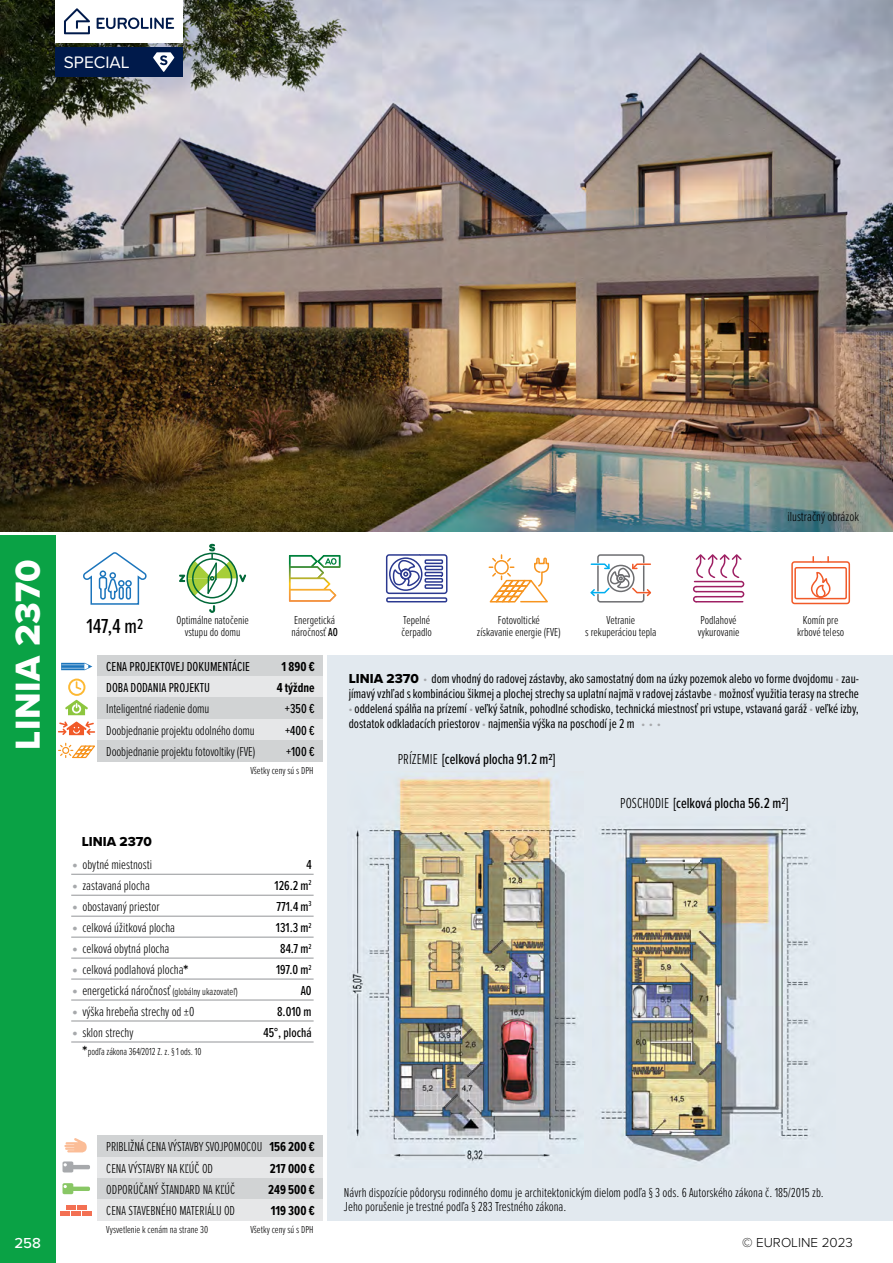
<style>
.page{position:relative;width:893px;height:1263px;background:#fff}
.page>*{position:absolute;margin:0;border:0;box-sizing:border-box;transform-origin:0 0}
.t1{font:300 45px "Proxima Nova Ex Cn";color:#a7a9ac}
.t2{font:36px "Proxima Nova Extrabld";letter-spacing:.01em;color:#fff}
.t3{font:500 21px "Proxima Nova Ex Cn";color:#000}
.t4{font:17.25px "Proxima Nova";color:#fff}
.t5{font:500 15px "Proxima Nova Ex Cn";color:#000}
.t6{font:500 15px "Proxima Nova";color:#fff}
.t7{font:300 13.5px/21px "Proxima Nova Ex Cn";color:#000}
.t8{font:13.5px/15px "Proxima Nova Ex Cn";color:#000;text-align:justify}
.t9{font:500 13.5px/21px "Proxima Nova Ex Cn";color:#000;text-align:right}
.t10{font:700 13.5px/21.3px "Proxima Nova Ex Cn";color:#000;text-align:justify}
.t11{font:300 13.5px "Proxima Nova";color:#000}
.t12{font:13.5px "Proxima Nova Extrabld";color:#000}
.t13{font:300 12px/12px "Proxima Nova Ex Cn";color:#000;text-align:center}
.t14{font:300 10.5px "Proxima Nova Ex Cn";color:#000}
.s1{font-weight:500}
.s2{font-weight:700;font-size:15px}
.s3{font-size:10.5px}
.s4{font-family:"Proxima Nova Extrabld"}
.s5{font-weight:900;color:#a7a9ac}
.s6{font-weight:300}
</style>
<div class="page">
<div style="left:327px;top:655px;width:566px;height:565px;background:#e2e9ef"></div>
<img style="left:352px;top:774px;width:226px;height:388px">
<img style="left:599px;top:826px;width:210px;height:336px">
<svg style="left:61px;top:663px;width:31px;height:7px"></svg>
<svg style="left:65px;top:678px;width:23px;height:37px"></svg>
<svg style="left:58px;top:721px;width:37px;height:14px"></svg>
<img style="left:0;top:0;width:892px;height:531px">
<div style="left:0;top:536px;width:55px;height:727px;background:#0aa245"></div>
<div style="left:55px;top:0;width:128px;height:43px;background:#fff"></div>
<svg style="left:64px;top:8px;width:26px;height:26px"></svg>
<svg style="left:97px;top:18px;width:77px;height:11px"></svg>
<div style="left:98px;top:655px;width:225px;height:21px;background:#d1d3d4"></div>
<div style="left:98px;top:676px;width:225px;height:21px;background:#e6e7e8"></div>
<div style="left:98px;top:719px;width:225px;height:21px;background:#e6e7e8"></div>
<div style="left:98px;top:740px;width:225px;height:21px;background:#d1d3d4"></div>
<div style="left:98px;top:697px;width:225px;height:22px;background:#d1d3d4"></div>
<hr style="left:892px;top:0;width:1px;height:531px;background:#e6e7e8">
<hr style="left:892px;top:816px;width:1px;height:447px;background:#e6e7e8">
<hr style="left:892px;top:536px;width:1px;height:276px;background:#e6e7e8">
<svg style="left:83px;top:552px;width:64px;height:53px"></svg>
<svg style="left:289px;top:555px;width:51px;height:47px"></svg>
<svg style="left:385px;top:554px;width:63px;height:49px"></svg>
<svg style="left:693px;top:554px;width:52px;height:49px"></svg>
<svg style="left:590px;top:554px;width:62px;height:49px"></svg>
<svg style="left:791px;top:557px;width:60px;height:48px"></svg>
<div style="left:192px;top:558px;width:40px;height:40px;border:2px solid #006838;border-radius:50%"></div>
<svg style="left:209px;top:605px;width:6px;height:8px"></svg>
<svg style="left:179px;top:544px;width:67px;height:52px"></svg>
<svg style="left:488px;top:555px;width:62px;height:48px"></svg>
<svg style="left:59px;top:743px;width:36px;height:15px"></svg>
<div style="left:55px;top:47px;width:128px;height:30px;background:#001a4b"></div>
<svg style="left:153px;top:52px;width:21px;height:20px"></svg>
<svg style="left:64px;top:1138px;width:23px;height:14px"></svg>
<svg style="left:63px;top:1183px;width:27px;height:11px"></svg>
<div style="left:66px;top:1205px;width:10px;height:5px;background:#f37053"></div>
<div style="left:77px;top:1205px;width:10px;height:5px;background:#f37053"></div>
<div style="left:60px;top:1211px;width:10px;height:5px;background:#f37053"></div>
<div style="left:71px;top:1211px;width:10px;height:5px;background:#f37053"></div>
<div style="left:82px;top:1211px;width:10px;height:5px;background:#f37053"></div>
<svg style="left:63px;top:1161px;width:27px;height:11px"></svg>
<div style="left:98px;top:1157px;width:225px;height:21px;background:#e6e7e8"></div>
<div style="left:98px;top:1135px;width:225px;height:22px;background:#d1d3d4"></div>
<div style="left:98px;top:1178px;width:225px;height:21px;background:#d1d3d4"></div>
<div style="left:98px;top:1199px;width:225px;height:21px;background:#e6e7e8"></div>
<hr style="left:71px;top:874px;width:243px;height:1px;background:#939598">
<hr style="left:71px;top:895px;width:243px;height:1px;background:#939598">
<hr style="left:71px;top:916px;width:243px;height:1px;background:#939598">
<hr style="left:71px;top:937px;width:243px;height:1px;background:#939598">
<hr style="left:71px;top:958px;width:243px;height:1px;background:#939598">
<hr style="left:71px;top:979px;width:243px;height:1px;background:#939598">
<hr style="left:71px;top:1000px;width:243px;height:1px;background:#939598">
<hr style="left:71px;top:1020px;width:243px;height:1px;background:#939598">
<hr style="left:71px;top:1041px;width:243px;height:1px;background:#939598">
<p class="t4" style="left:64px;top:49px;width:67px">SPECIAL</p>
<h2 class="t2" style="left:1px;top:750px;width:192px;rotate:-90deg">LINIA 2370</h2>
<p class="t7" style="left:787px;top:505px;width:73px">ilustračný obrázok</p>
<h3 class="t3" style="left:86px;top:611px;width:58px">147,4 m<sup>2</sup></h3>
<p class="t13" style="left:177px;top:613px;width:74px">Optimálne natočenie vstupu do domu</p>
<p class="t13" style="left:291px;top:613px;width:48px;text-align:left">Energetická náročnosť <span class="s1">A0</span></p>
<p class="t13" style="left:401px;top:613px;width:32px;text-align:left">Tepelné čerpadlo</p>
<p class="t13" style="left:698px;top:613px;width:43px;text-align:left">Podlahové vykurovanie</p>
<p class="t13" style="left:477px;top:613px;width:85px">Fotovoltické<br>získavanie energie (FVE)</p>
<p class="t13" style="left:585px;top:613px;width:73px">Vetranie<br>s rekuperáciou tepla</p>
<p class="t13" style="left:797px;top:613px;width:49px">Komín pre krbové teleso</p>
<p class="t8" style="left:106px;top:655px;width:145px;line-height:21.3px">CENA PROJEKTOVEJ DOKUMENTÁCIE<br>DOBA DODANIA PROJEKTU</p>
<p class="t7" style="left:106px;top:697px;width:150px">Inteligentné riadenie domu<br>Doobjednanie projektu odolného domu</p>
<p class="t10" style="left:281px;top:655px;width:35px">1 890 €</p>
<p class="t10" style="left:277px;top:677px;width:39px">4 týždne</p>
<p class="t9" style="left:285px;top:698px;width:31px;text-align:left">+350 € +400 €</p>
<p class="t7" style="left:106px;top:740px;width:150px">Doobjednanie projektu fotovoltiky (FVE)</p>
<p class="t9" style="left:286px;top:740px;width:30px">+100 €</p>
<p class="t14" style="left:251px;top:763px;width:65px">Všetky ceny sú s DPH</p>
<p class="t12" style="left:82px;top:832px;width:72px">LINIA 2370</p>
<p class="t7" style="left:82px;top:853px;width:157px">obytné miestnosti<br>zastavaná plocha<br>obostavaný priestor<br>celková úžitková plocha<br>celková obytná plocha<br>celková podlahová plocha<span class="s2">* </span>energetická náročnosť <span class="s3">(globálny ukazovateľ) </span>výška hrebeňa strechy od ±0<br>sklon strechy</p>
<p class="t14" style="left:82px;top:1044px;width:120px"><span class="s2">*</span>podľa zákona 364/2012 Z. z. § 1 ods. 10</p>
<h1 class="t1" style="left:70px;top:819px;width:11px">.</h1>
<h1 class="t1" style="left:70px;top:840px;width:11px">.</h1>
<h1 class="t1" style="left:70px;top:861px;width:11px">.</h1>
<h1 class="t1" style="left:70px;top:882px;width:11px">.</h1>
<h1 class="t1" style="left:70px;top:903px;width:11px">.</h1>
<h1 class="t1" style="left:70px;top:924px;width:11px">.</h1>
<h1 class="t1" style="left:70px;top:945px;width:11px">.</h1>
<h1 class="t1" style="left:70px;top:966px;width:11px">.</h1>
<h1 class="t1" style="left:70px;top:987px;width:11px">.</h1>
<p class="t9" style="left:264px;top:853px;width:50px">4<br>126.2 m<sup>2<br></sup>771.4 m<sup>3<br></sup>131.3 m<sup>2<br></sup>84.7 m<sup>2<br></sup>197.0 m<sup>2<br></sup>A0<br>8.010 m<br>45°, plochá</p>
<p class="t8" style="left:349px;top:670px;width:512px"><span class="s4">LINIA 2370</span> <span class="s5">.</span> dom vhodný do radovej zástavby, ako samostatný dom na úzky pozemok alebo vo forme dvojdomu <span class="s5">.</span> zau&shy;jímavý vzhľad s kombináciou šikmej a plochej strechy sa uplatní najmä v radovej zástavbe <span class="s5">.</span> možnosť využitia terasy na streche <span class="s5">.</span> oddelená spálňa na prízemí <span class="s5">.</span> veľký šatník, pohodlné schodisko, technická miestnosť pri vstupe, vstavaná garáž <span class="s5">.</span> veľké izby, dostatok odkladacích priestorov <span class="s5">.</span> najmenšia výška na poschodí je 2 m <span class="s5">. . .</span></p>
<p class="t5" style="left:398px;top:748px;width:159px"><span class="s6">PRÍZEMIE</span> [celková plocha 91.2 m2]</p>
<p class="t5" style="left:620px;top:792px;width:169px"><span class="s6">POSCHODIE</span> [celková plocha 56.2 m2]</p>
<p class="t7" style="left:106px;top:1135px;width:157px">PRIBLIŽNÁ CENA VÝSTAVBY SVOJPOMOCOU<br>CENA VÝSTAVBY NA KĽÚČ OD<br>ODPORÚČANÝ ŠTANDARD NA KĽÚČ<br>CENA STAVEBNÉHO MATERIÁLU OD</p>
<p class="t10" style="left:269px;top:1136px;width:47px">156 200 €</p>
<p class="t10" style="left:268px;top:1157px;width:48px">217 000 € 249 500 € 119 300 €</p>
<p class="t14" style="left:106px;top:1222px;width:103px">Vysvetlenie k cenám na strane 30</p>
<p class="t14" style="left:251px;top:1222px;width:65px">Všetky ceny sú s DPH</p>
<p class="t7" style="left:344px;top:1185px;width:481px;line-height:13.5px">Návrh dispozície pôdorysu rodinného domu je architektonickým dielom podľa § 3 ods. 6 Autorského zákona č. 185/2015 zb.<br>Jeho porušenie je trestné podľa § 283 Trestného zákona.</p>
<p class="t6" style="left:14px;top:1231px;width:28px">258</p>
<p class="t11" style="left:742px;top:1232px;width:112px">© EUROLINE 2023</p>
</div>
